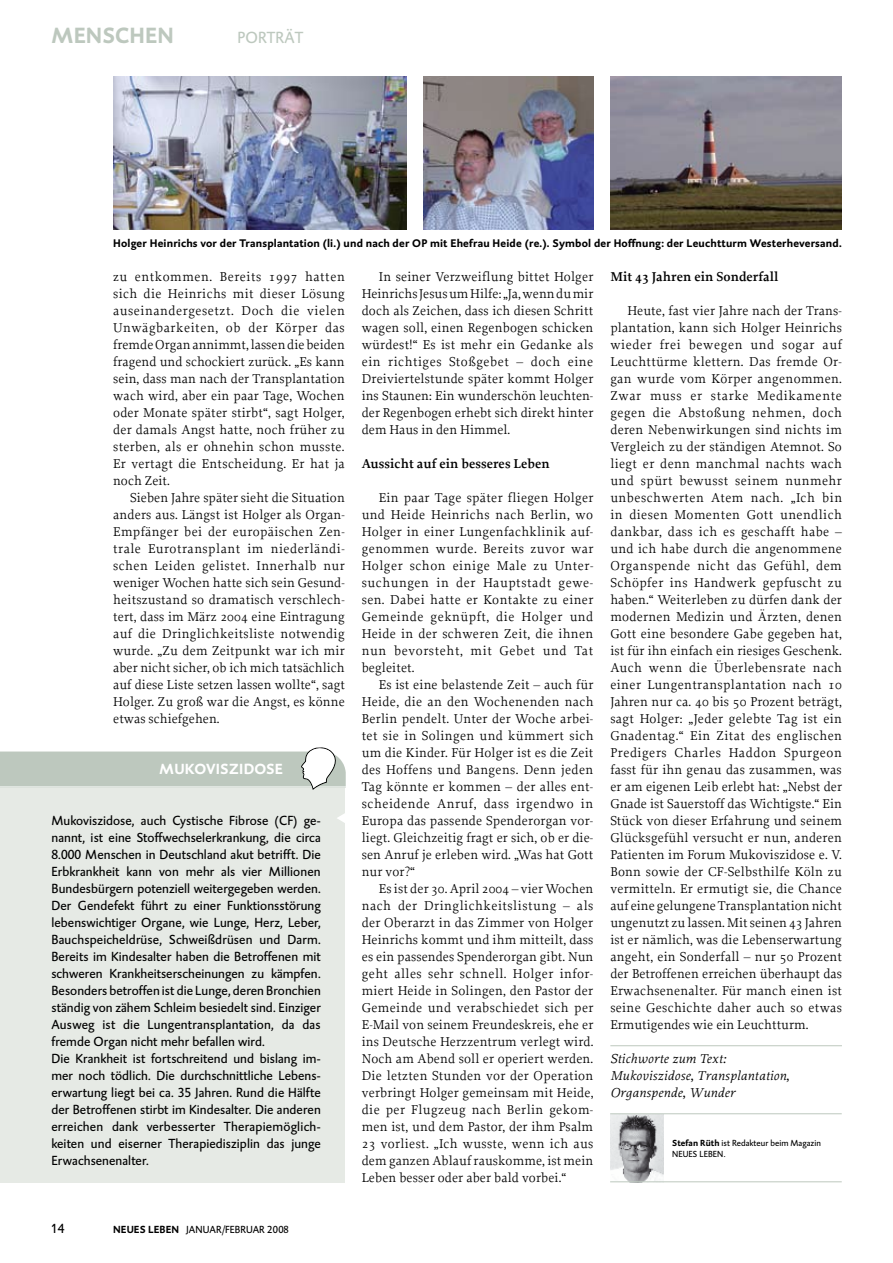
<style>
.page{position:relative;width:893px;height:1263px;background:#fff}
.page>*{position:absolute;margin:0;border:0;box-sizing:border-box;transform-origin:0 0}
.t1{font:700 22.5px "DTL Caspari T";letter-spacing:.005em;color:#bdc8be}
.t2{font:16.5px "DTL Caspari T";letter-spacing:.005em;color:#bdc8be}
.t3{font:700 15px "DTL Caspari T";letter-spacing:.01em;color:#fff}
.t4{font:13.5px/17px "Proforma";letter-spacing:.01em;color:#000;text-align:justify}
.t5{font:13.5px/17px "DTL Caspari T";letter-spacing:.01em;color:#000}
.t6{font:italic 13.5px/17px "Proforma";letter-spacing:.025em;color:#000}
.t7{font:600 13.5px "Proforma";letter-spacing:.005em;color:#000}
.t8{font:700 11.25px "DTL Caspari T";letter-spacing:.015em;color:#000}
.t9{font:10.5px "DTL Caspari T";letter-spacing:.005em;color:#000}
.t10{font:9px/10.8px "DTL Caspari T";letter-spacing:.005em;color:#000}
.s1{font-weight:700}
</style>
<div class="page">
<img style="left:113px;top:77px;width:294px;height:153px">
<img style="left:610px;top:1114px;width:54px;height:67px">
<hr style="left:610px;top:1181px;width:232px;height:1px;background:#bdc8be">
<hr style="left:610px;top:1113px;width:232px;height:1px;background:#bdc8be">
<hr style="left:610px;top:1045px;width:232px;height:1px;background:#bdc8be">
<div style="left:0;top:776px;width:345px;height:406px;background:#e6eae5"></div>
<svg style="left:337px;top:813px;width:8px;height:10px"></svg>
<hr style="left:0;top:786px;width:349px;height:1px;background:#fff">
<svg style="left:301px;top:747px;width:35px;height:43px"></svg>
<img style="left:610px;top:77px;width:232px;height:153px">
<img style="left:424px;top:77px;width:169px;height:153px">
<h1 class="t1" style="left:51px;top:20px;width:124px">MENSCHEN</h1>
<p class="t2" style="left:237px;top:27px;width:67px">Porträt</p>
<p class="t8" style="left:113px;top:235px;width:730px">Holger Heinrichs vor der Transplantation (li.) und nach der OP mit Ehefrau Heide (re.). Symbol der Hoffnung: der Leuchtturm Westerheversand.</p>
<p class="t4" style="left:113px;top:268px;width:233px">zu entkommen. Bereits 1997 hatten sich die Heinrichs mit dieser Lösung auseinandergesetzt. Doch die vielen Unwägbarkeiten, ob der Körper das fremde Organ annimmt, lassen die beiden fragend und schockiert zurück. „Es kann sein, dass man nach der Transplantation wach wird, aber ein paar Tage, Wochen oder Monate später stirbt“, sagt Holger, der damals Angst hatte, noch früher zu sterben, als er ohnehin schon musste.<br>Er vertagt die Entscheidung. Er hat ja noch Zeit.</p>
<p class="t4" style="left:113px;top:489px;width:233px;text-indent:17px">Sieben Jahre später sieht die Situation anders aus. Längst ist Holger als Organ-Empfänger bei der europäischen Zen&shy;trale Eurotransplant im niederländi&shy;schen Leiden gelistet. Innerhalb nur weniger Wochen hatte sich sein Gesund&shy;heitszustand so dramatisch verschlech&shy;tert, dass im März 2004 eine Eintragung auf die Dringlichkeitsliste notwendig wurde. „Zu dem Zeitpunkt war ich mir aber nicht sicher, ob ich mich tatsächlich auf diese Liste setzen lassen wollte“, sagt Holger. Zu groß war die Angst, es könne etwas schiefgehen.</p>
<p class="t3" style="left:159px;top:759px;width:125px">MUKOVISZIDOSE</p>
<p class="t5" style="left:51px;top:812px;width:271px">Mukoviszidose, auch Cystische Fibrose (CF) ge&shy;nannt, ist eine Stoffwechselerkrankung, die circa 8.000 Menschen in Deutschland akut betrifft. Die Erbkrankheit kann von mehr als vier Millionen Bundesbürgern potenziell weitergegeben werden.<br>Der Gendefekt führt zu einer Funktionsstörung lebenswichtiger Organe, wie Lunge, Herz, Leber, Bauchspeicheldrüse, Schweißdrüsen und Darm.<br>Bereits im Kindesalter haben die Betroffenen mit schweren Krankheitserscheinungen zu kämpfen.<br>Besonders betroffen ist die Lunge, deren Bronchien ständig von zähem Schleim besiedelt sind. Einziger Ausweg ist die Lungentransplantation, da das fremde Organ nicht mehr befallen wird.<br>Die Krankheit ist fortschreitend und bislang im&shy;mer noch tödlich. Die durchschnittliche Lebens&shy;erwartung liegt bei ca. 35 Jahren. Rund die Hälfte der Betroffenen stirbt im Kindesalter. Die anderen erreichen dank verbesserter Therapiemöglich&shy;keiten und eiserner Therapiedisziplin das junge Erwachsenenalter.</p>
<p class="t5" style="left:51px;top:1220px;width:15px">1 4</p>
<p class="t9" style="left:113px;top:1223px;width:177px"><span class="s1">NEUES LEBEN</span> Januar/Februar 2008</p>
<p class="t4" style="left:362px;top:268px;width:233px;text-indent:17px">In seiner Verzweiflung bittet Holger Heinrichs Jesus um Hilfe: „Ja, wenn du mir doch als Zeichen, dass ich diesen Schritt wagen soll, einen Regenbogen schicken würdest!“ Es ist mehr ein Gedanke als ein richtiges Stoßgebet – doch eine Dreiviertelstunde später kommt Holger ins Staunen: Ein wunderschön leuchten&shy;der Regenbogen erhebt sich direkt hinter dem Haus in den Himmel.</p>
<p class="t7" style="left:362px;top:455px;width:189px">Aussicht auf ein besseres Leben</p>
<p class="t4" style="left:362px;top:489px;width:233px;text-indent:17px">Ein paar Tage später fliegen Holger und Heide Heinrichs nach Berlin, wo Holger in einer Lungenfachklinik auf&shy;genommen wurde. Bereits zuvor war Holger schon einige Male zu Unter&shy;suchungen in der Hauptstadt gewe&shy;sen. Dabei hatte er Kontakte zu einer Gemeinde geknüpft, die Holger und Heide in der schweren Zeit, die ihnen nun bevorsteht, mit Gebet und Tat begleitet.</p>
<p class="t4" style="left:362px;top:676px;width:233px;text-indent:17px">Es ist eine belastende Zeit – auch für Heide, die an den Wochenenden nach Berlin pendelt. Unter der Woche arbei&shy;tet sie in Solingen und kümmert sich um die Kinder. Für Holger ist es die Zeit des Hoffens und Bangens. Denn jeden Tag könnte er kommen – der alles ent&shy;scheidende Anruf, dass irgendwo in Europa das passende Spenderorgan vor&shy;liegt. Gleichzeitig fragt er sich, ob er die&shy;sen Anruf je erleben wird. „Was hat Gott nur vor?“</p>
<p class="t4" style="left:362px;top:880px;width:233px;text-indent:17px">Es ist der 30. April 2004 – vier Wochen nach der Dringlichkeitslistung – als der Oberarzt in das Zimmer von Holger Heinrichs kommt und ihm mitteilt, dass es ein passendes Spenderorgan gibt. Nun geht alles sehr schnell. Holger infor&shy;miert Heide in Solingen, den Pastor der Gemeinde und verabschiedet sich per E-Mail von seinem Freundeskreis, ehe er ins Deutsche Herzzentrum verlegt wird.<br>Noch am Abend soll er operiert werden.<br>Die letzten Stunden vor der Operation verbringt Holger gemeinsam mit Heide, die per Flugzeug nach Berlin gekom&shy;men ist, und dem Pastor, der ihm Psalm 23 vorliest. „Ich wusste, wenn ich aus dem ganzen Ablauf rauskomme, ist mein Leben besser oder aber bald vorbei.“</p>
<p class="t7" style="left:610px;top:268px;width:169px">Mit 43 Jahren ein Sonderfall</p>
<p class="t4" style="left:610px;top:302px;width:233px;text-indent:17px">Heute, fast vier Jahre nach der Trans&shy;plantation, kann sich Holger Heinrichs wieder frei bewegen und sogar auf Leuchttürme klettern. Das fremde Or&shy;gan wurde vom Körper angenommen.<br>Zwar muss er starke Medikamente gegen die Abstoßung nehmen, doch deren Nebenwirkungen sind nichts im Vergleich zu der ständigen Atemnot. So liegt er denn manchmal nachts wach und spürt bewusst seinem nunmehr unbeschwerten Atem nach. „Ich bin in diesen Momenten Gott unendlich dankbar, dass ich es geschafft habe – und ich habe durch die angenommene Organspende nicht das Gefühl, dem Schöpfer ins Handwerk gepfuscht zu haben.“ Weiterleben zu dürfen dank der modernen Medizin und Ärzten, denen Gott eine besondere Gabe gegeben hat, ist für ihn einfach ein riesiges Geschenk.<br>Auch wenn die Überlebensrate nach einer Lungentransplantation nach 10<br>Jahren nur ca. 40 bis 50 Prozent beträgt, sagt Holger: „Jeder gelebte Tag ist ein Gnadentag.“ Ein Zitat des englischen Predigers Charles Haddon Spurgeon fasst für ihn genau das zusammen, was er am eigenen Leib erlebt hat: „Nebst der Gnade ist Sauerstoff das Wichtigste.“ Ein Stück von dieser Erfahrung und seinem Glücksgefühl versucht er nun, anderen Patienten im Forum Mukoviszidose e. V.<br>Bonn sowie der CF-Selbsthilfe Köln zu vermitteln. Er ermutigt sie, die Chance auf eine gelungene Transplantation nicht ungenutzt zu lassen. Mit seinen 43 Jahren ist er nämlich, was die Lebenserwartung angeht, ein Sonderfall – nur 50 Prozent der Betroffenen erreichen überhaupt das Erwachsenenalter. Für manch einen ist seine Geschichte daher auch so etwas Ermutigendes wie ein Leuchtturm.</p>
<p class="t6" style="left:610px;top:1050px;width:180px">Stichworte zum Text:<br>Mukoviszidose, Transplantation,<br>Organspende, Wunder</p>
<p class="t10" style="left:672px;top:1138px;width:150px"><span class="s1">Stefan Rüth</span> ist Redakteur beim Magazin<br>NEUES LEBEN.</p>
</div>
